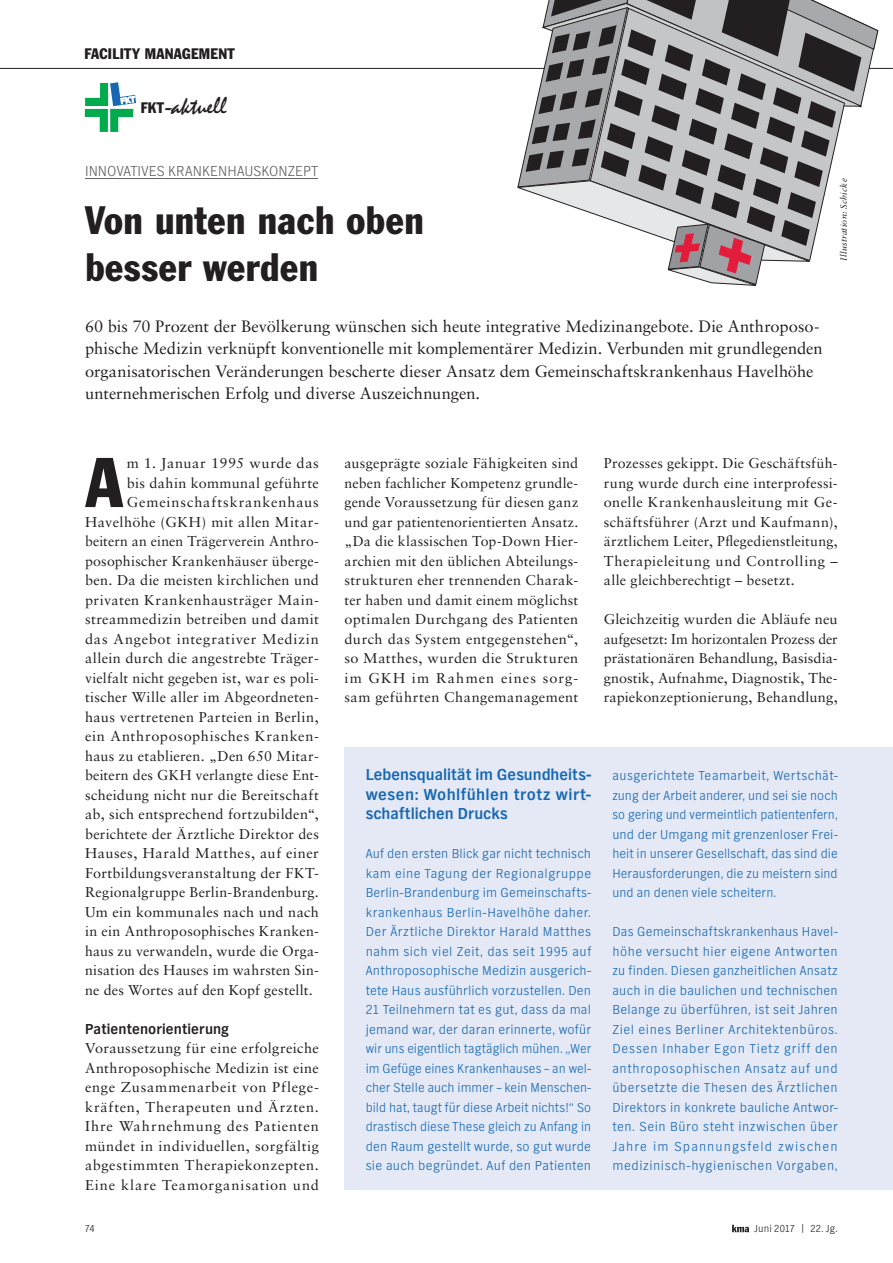
<style>
.page{position:relative;width:893px;height:1263px;background:#fff}
.page>*{position:absolute;margin:0;border:0;box-sizing:border-box;transform-origin:0 0}
.t1{font:condensed 69px "Franklin Gothic";color:#231f20}
.t2{font:condensed 39px/46.8px "Franklin Gothic";letter-spacing:.015em;color:#231f20}
.t3{font:25.05px "Mistral";letter-spacing:-.005em;color:#231f20}
.t4{font:16.5px/22.5px "Sabon LT Std";color:#231f20}
.t5{font:700 16.5px/19.5px "TV Nord EFOP";letter-spacing:.02em;color:#1768b4;text-align:justify}
.t6{font:300 15px "TV Nord EFOP";letter-spacing:.01em;color:#636366}
.t7{font:700 15px "TV Nord EFOP";letter-spacing:.01em;color:#231f20}
.t8{font:condensed 15px "Franklin Gothic";letter-spacing:.02em;color:#231f20}
.t9{font:14.25px/19.5px "Sabon LT Std";letter-spacing:.025em;color:#231f20;text-align:justify}
.t10{font:14.25px "Sabon LT Std";letter-spacing:.005em;color:#231f20}
.t11{font:14.25px "Sabon LT Std";letter-spacing:.05em;color:#231f20}
.t12{font:14.25px "Sabon LT Std";letter-spacing:.045em;color:#231f20}
.t13{font:14.25px "Sabon LT Std";letter-spacing:.06em;color:#231f20}
.t14{font:300 13.5px/19.5px "TV Nord EFOP";letter-spacing:.025em;color:#1768b4;text-align:justify}
.t15{font:300 10.5px "TV Nord EFOP";letter-spacing:.01em;color:#231f20}
.t16{font:italic 9px "Sabon LT Std";letter-spacing:.03em;color:#231f20}
.s1{font-family:"Franklin Gothic";font-stretch:condensed;font-size:15px}
</style>
<div class="page">
<hr style="left:0;top:68px;width:893px;height:1px;background:#231f20">
<svg style="left:732px;top:1225px;width:17px;height:7px"></svg>
<svg style="left:85px;top:82px;width:51px;height:50px"></svg>
<div style="left:344px;top:747px;width:549px;height:443px;background:#e4e9f5"></div>
<hr style="left:85px;top:178px;width:233px;height:1px;background:#636366">
<svg style="left:513px;top:0;width:366px;height:286px"></svg>
<p class="t8" style="left:84px;top:44px;width:152px">FACILITY MANAGEMENT</p>
<h3 class="t3" style="left:141px;top:91px;width:88px"><span class="s1">FKT –</span>aktuell</h3>
<p class="t6" style="left:85px;top:162px;width:234px">INNOVATIVES KRANKENHAUSKONZEPT</p>
<h2 class="t2" style="left:85px;top:197px;width:340px">Von unten nach oben besser werden</h2>
<p class="t4" style="left:85px;top:315px;width:739px">60 bis 70 Prozent der Bevölkerung wünschen sich heute integrative Medizinangebote. Die Anthroposo&shy;phische Medizin verknüpft konventionelle mit komplementärer Medizin. Verbunden mit grundlegenden organisatorischen Veränderungen bescherte dieser Ansatz dem Gemeinschaftskrankenhaus Havelhöhe unternehmerischen Erfolg und diverse Auszeichnungen.</p>
<p class="t16" style="left:838px;top:261px;width:84px;rotate:-90deg">Illustration: Schicke</p>
<h1 class="t1" style="left:86px;top:440px;width:39px">A</h1>
<p class="t9" style="left:127px;top:453px;width:194px">m 1. Januar 1995 wurde das</p>
<p class="t9" style="left:127px;top:473px;width:194px">bis dahin kommunal geführte</p>
<p class="t13" style="left:127px;top:494px;width:194px">Gemeinschaftskrankenhaus</p>
<p class="t9" style="left:85px;top:512px;width:235px">Havelhöhe (GKH) mit allen Mitar-</p>
<p class="t10" style="left:85px;top:533px;width:235px">beitern an einen Trägerverein Anthro-</p>
<p class="t9" style="left:85px;top:551px;width:235px">posophischer Krankenhäuser überge-</p>
<p class="t9" style="left:85px;top:570px;width:235px">ben. Da die meisten kirchlichen und</p>
<p class="t9" style="left:85px;top:590px;width:235px">privaten Krankenhausträger Main-</p>
<p class="t9" style="left:85px;top:609px;width:235px">streammedizin betreiben und damit</p>
<p class="t11" style="left:85px;top:630px;width:235px">das Angebot integrativer Medizin</p>
<p class="t9" style="left:85px;top:648px;width:235px">allein durch die angestrebte Träger-</p>
<p class="t9" style="left:85px;top:668px;width:235px">vielfalt nicht gegeben ist, war es poli-</p>
<p class="t9" style="left:85px;top:687px;width:235px">tischer Wille aller im Abgeordneten-</p>
<p class="t9" style="left:85px;top:707px;width:235px">haus vertretenen Parteien in Berlin,</p>
<p class="t12" style="left:85px;top:728px;width:235px">ein Anthroposophisches Kranken-</p>
<p class="t9" style="left:85px;top:746px;width:235px">haus zu etablieren. „Den 650 Mitar-</p>
<p class="t9" style="left:85px;top:765px;width:235px">beitern des GKH verlangte diese Ent-</p>
<p class="t9" style="left:85px;top:785px;width:235px">scheidung nicht nur die Bereitschaft</p>
<p class="t9" style="left:85px;top:804px;width:235px">ab, sich entsprechend fortzubilden“,</p>
<p class="t9" style="left:85px;top:824px;width:235px">berichtete der Ärztliche Direktor des</p>
<p class="t9" style="left:85px;top:843px;width:235px">Hauses, Harald Matthes, auf einer</p>
<p class="t9" style="left:85px;top:863px;width:235px">Fortbildungsveranstaltung der FKT-</p>
<p class="t9" style="left:85px;top:882px;width:235px">Regionalgruppe Berlin-Brandenburg.</p>
<p class="t9" style="left:85px;top:902px;width:235px">Um ein kommunales nach und nach</p>
<p class="t9" style="left:85px;top:921px;width:235px">in ein Anthroposophisches Kranken-</p>
<p class="t9" style="left:85px;top:941px;width:235px">haus zu verwandeln, wurde die Orga-</p>
<p class="t9" style="left:85px;top:960px;width:235px">nisation des Hauses im wahrsten Sin-</p>
<p class="t9" style="left:85px;top:980px;width:229px">ne des Wortes auf den Kopf gestellt.</p>
<p class="t7" style="left:85px;top:1020px;width:145px">Patientenorientierung</p>
<p class="t9" style="left:85px;top:1038px;width:235px">Voraussetzung für eine erfolgreiche Anthroposophische Medizin ist eine enge Zusammenarbeit von Pflege&shy;kräften, Therapeuten und Ärzten.<br>Ihre Wahrnehmung des Patienten mündet in individuellen, sorgfältig abgestimmten Therapiekonzepten.<br>Eine klare Teamorganisation und</p>
<p class="t9" style="left:344px;top:453px;width:235px">ausgeprägte soziale Fähigkeiten sind neben fachlicher Kompetenz grundle&shy;gende Voraussetzung für diesen ganz und gar patientenorientierten Ansatz. „Da die klassischen Top-Down Hier&shy;archien mit den üblichen Abteilungs&shy;strukturen eher trennenden Charak&shy;ter haben und damit einem möglichst optimalen Durchgang des Patienten durch das System entgegenstehen“, so Matthes, wurden die Strukturen im GKH im Rahmen eines sorg&shy;sam geführten Changemanagement</p>
<p class="t9" style="left:604px;top:453px;width:235px">Prozesses gekippt. Die Geschäftsfüh&shy;rung wurde durch eine interprofessi&shy;onelle Krankenhausleitung mit Ge&shy;schäftsführer (Arzt und Kaufmann), ärztlichem Leiter, Pflegedienstleitung, Therapieleitung und Controlling – alle gleichberechtigt – besetzt.</p>
<p class="t9" style="left:604px;top:609px;width:235px">Gleichzeitig wurden die Abläufe neu aufgesetzt: Im horizontalen Prozess der prästationären Behandlung, Basisdia&shy;gnostik, Aufnahme, Diagnostik, The&shy;rapiekonzeptionierung, Behandlung,</p>
<p class="t5" style="left:366px;top:765px;width:227px">Lebensqualität im Gesundheits&shy;wesen: Wohlfühlen trotz wirt&shy;schaftlichen Drucks</p>
<p class="t14" style="left:366px;top:844px;width:227px">Auf den ersten Blick gar nicht technisch kam eine Tagung der Regionalgruppe Berlin-Brandenburg im Gemeinschafts&shy;krankenhaus Berlin-Havelhöhe daher.<br>Der Ärztliche Direktor Harald Matthes nahm sich viel Zeit, das seit 1995 auf Anthroposophische Medizin ausgerich&shy;tete Haus ausführlich vorzustellen. Den 21 Teilnehmern tat es gut, dass da mal jemand war, der daran erinnerte, wofür wir uns eigentlich tagtäglich mühen. „Wer im Gefüge eines Krankenhauses – an wel&shy;cher Stelle auch immer – kein Menschen&shy;bild hat, taugt für diese Arbeit nichts!“ So drastisch diese These gleich zu Anfang in den Raum gestellt wurde, so gut wurde sie auch begründet. Auf den Patienten</p>
<p class="t14" style="left:612px;top:766px;width:227px">ausgerichtete Teamarbeit, Wertschät&shy;zung der Arbeit anderer, und sei sie noch so gering und vermeintlich patientenfern, und der Umgang mit grenzenloser Frei&shy;heit in unserer Gesellschaft, das sind die Herausforderungen, die zu meistern sind und an denen viele scheitern.</p>
<p class="t14" style="left:612px;top:922px;width:227px">Das Gemeinschaftskrankenhaus Havel&shy;höhe versucht hier eigene Antworten zu finden. Diesen ganzheitlichen Ansatz auch in die baulichen und technischen Belange zu überführen, ist seit Jahren Ziel eines Berliner Architektenbüros.<br>Dessen Inhaber Egon Tietz griff den anthroposophischen Ansatz auf und übersetzte die Thesen des Ärztlichen Direktors in konkrete bauliche Antwor&shy;ten. Sein Büro steht inzwischen über Jahre im Spannungsfeld zwischen medizinisch-hygienischen Vorgaben,</p>
<p class="t15" style="left:85px;top:1223px;width:11px">74</p>
<p class="t15" style="left:754px;top:1223px;width:85px">Juni 2017 | 22. Jg.</p>
</div>
